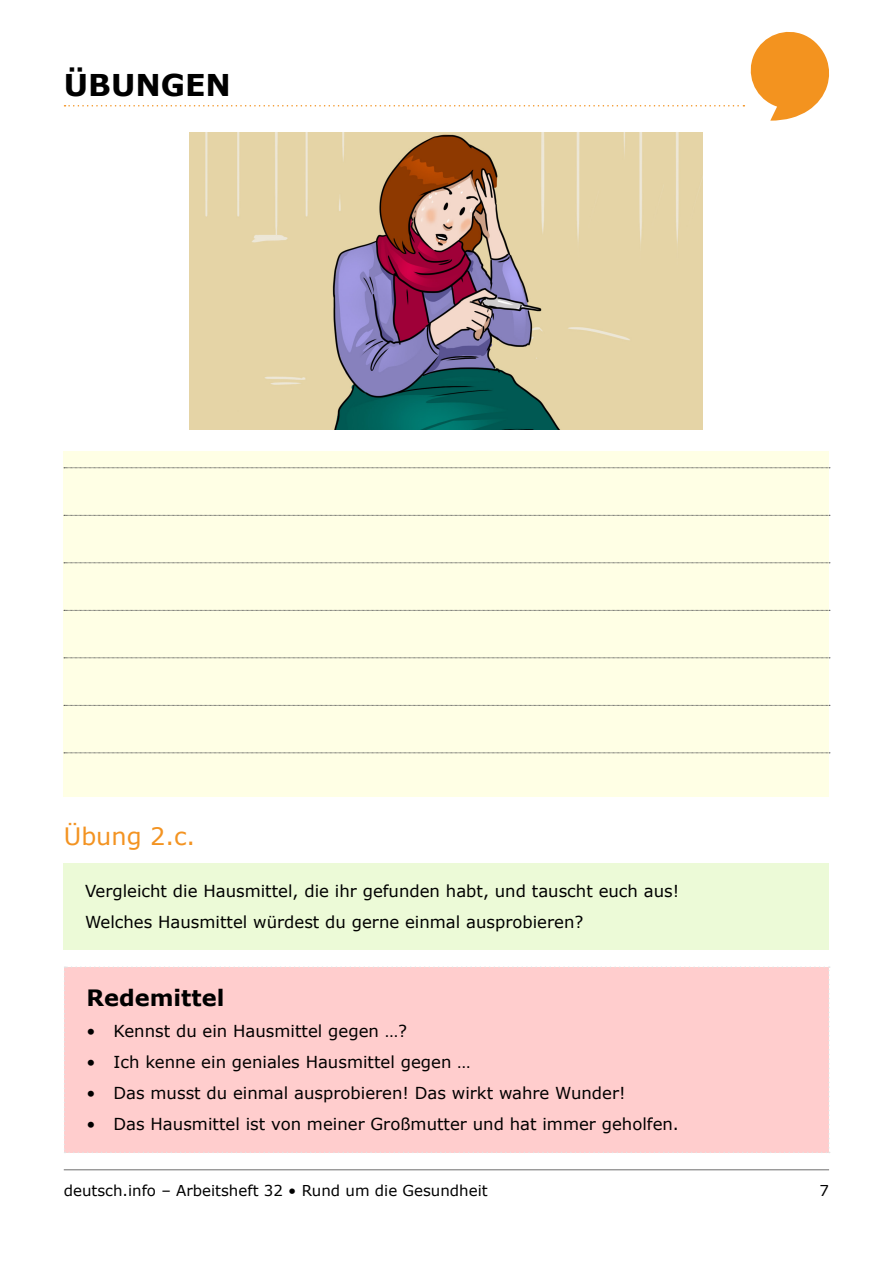
<style>
.page{position:relative;width:893px;height:1263px;background:#fff}
.page>*{position:absolute;margin:0;border:0;box-sizing:border-box;transform-origin:0 0}
.t1{font:700 30px "Verdana";color:#000}
.User_Exercise_Title{font:24px "Verdana";color:#f39321}
.User_Text_Title{font:700 22.5px "Verdana";color:#000}
.User_Normal{font:16.5px "Verdana";color:#000}
.t2{font:15px "Verdana";color:#000}
</style>
<div class="page">
<svg style="left:65px;top:31px;width:764px;height:90px"></svg>
<hr style="left:64px;top:1169px;width:765px;height:1px;background:#6c6c6c">
<img style="left:189px;top:132px;width:513px;height:297px">
<div style="left:64px;top:451px;width:765px;height:345px;background:#ffffe5"></div>
<svg style="left:64px;top:467px;width:766px;height:1px"></svg>
<svg style="left:64px;top:515px;width:766px;height:1px"></svg>
<svg style="left:64px;top:562px;width:766px;height:1px"></svg>
<svg style="left:64px;top:610px;width:766px;height:1px"></svg>
<svg style="left:64px;top:658px;width:766px;height:1px"></svg>
<svg style="left:64px;top:705px;width:766px;height:1px"></svg>
<svg style="left:64px;top:753px;width:766px;height:1px"></svg>
<div style="left:64px;top:863px;width:765px;height:86px;background:#ecfad7"></div>
<div style="left:64px;top:966px;width:766px;height:187px;background:#ffcdcd"></div>
<h1 class="t1" style="left:64px;top:66px;width:169px">ÜBUNGEN</h1>
<p class="User_Exercise_Title" style="left:64px;top:821px;width:133px">Übung 2.c.</p>
<p class="User_Normal" style="left:85px;top:881px;width:596px">Vergleicht die Hausmittel, die ihr gefunden habt, und tauscht euch aus!</p>
<p class="User_Normal" style="left:85px;top:912px;width:500px">Welches Hausmittel würdest du gerne einmal ausprobieren?</p>
<p class="User_Text_Title" style="left:87px;top:983px;width:139px">Redemittel</p>
<p class="User_Normal" style="left:87px;top:1021px;width:322px">• Kennst du ein Hausmittel gegen …?</p>
<p class="User_Normal" style="left:87px;top:1052px;width:386px">• Ich kenne ein geniales Hausmittel gegen …</p>
<p class="User_Normal" style="left:87px;top:1083px;width:541px">• Das musst du einmal ausprobieren! Das wirkt wahre Wunder!</p>
<p class="User_Normal" style="left:87px;top:1114px;width:594px">• Das Hausmittel ist von meiner Großmutter und hat immer geholfen.</p>
<p class="t2" style="left:64px;top:1181px;width:425px">deutsch.info – Arbeitsheft 32 • Rund um die Gesundheit</p>
<p class="t2" style="left:819px;top:1181px;width:11px">7</p>
</div>
